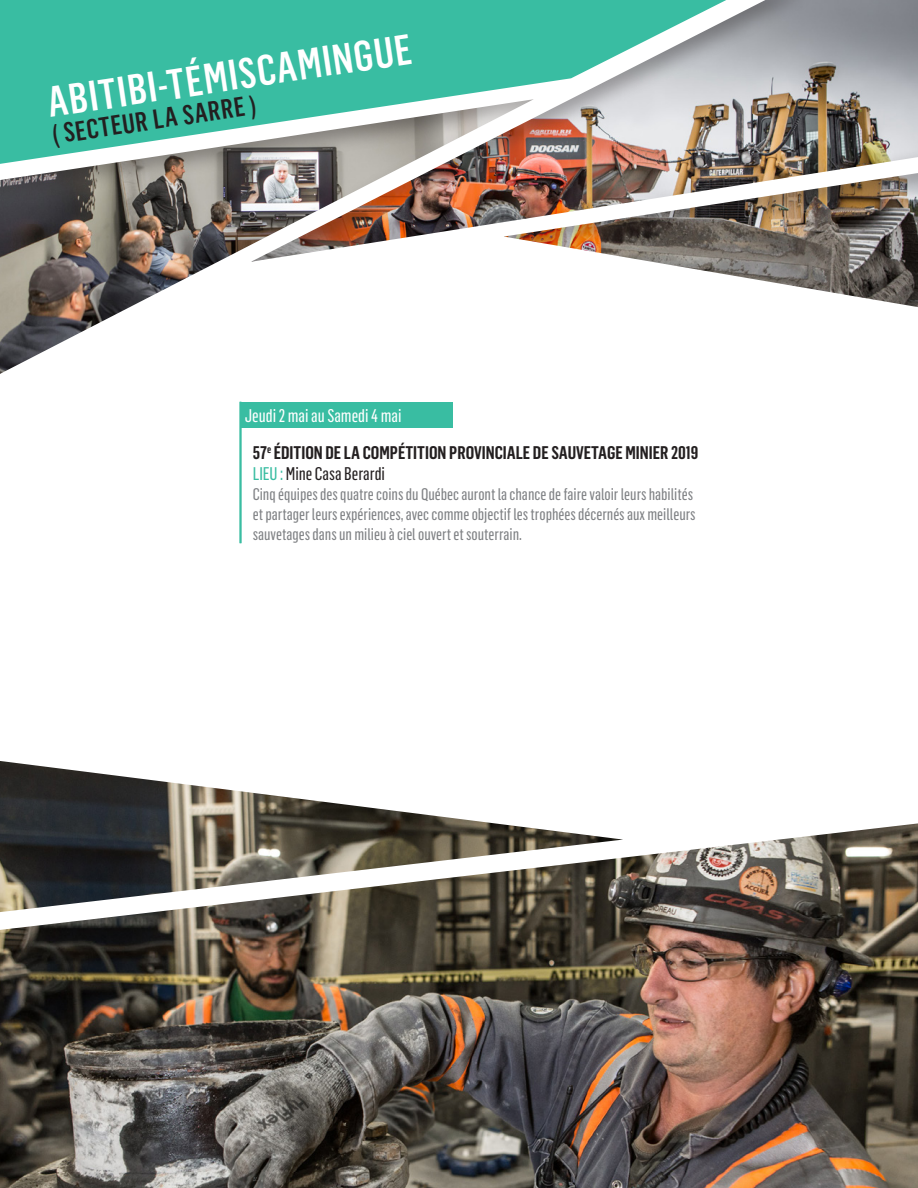
<style>
.page{position:relative;width:918px;height:1188px;background:#fff}
.page>*{position:absolute;margin:0;border:0;box-sizing:border-box;transform-origin:0 0}
.t1{font:500 42px "Flama Condensed";color:#fff}
.t2{font:500 27px "Flama Condensed";color:#231f20}
.t3{font:600 18px "Flama Condensed";color:#231f20}
.t4{font:18px "Flama Condensed Basic";color:#fff}
.t5{font:18px "Flama Condensed Basic";color:#231f20}
.t6{font:16.5px/20.2px "Flama Condensed Basic";color:#808285}
.s1{color:#39bda2}
</style>
<div class="page">
<img style="left:0;top:0;width:918px;height:544px">
<svg style="left:0;top:0;width:726px;height:164px;background:#6fbeac"></svg>
<img style="left:0;top:823px;width:918px;height:365px">
<hr style="left:241px;top:402px;width:1px;height:141px;background:#39bda2">
<hr style="left:240px;top:402px;width:1px;height:141px;background:#39bda2">
<div style="left:240px;top:402px;width:213px;height:26px;background:#39bda2"></div>
<img style="left:0;top:761px;width:623px;height:151px">
<p class="t1" style="left:43px;top:78px;width:369px;rotate:-9deg">ABITIBI-TÉMISCAMINGUE</p>
<p class="t2" style="left:50px;top:119px;width:207px;rotate:-9deg">( SECTEUR LA SARRE )</p>
<p class="t4" style="left:245px;top:404px;width:158px">Jeudi 2 mai au Samedi 4 mai</p>
<p class="t3" style="left:253px;top:442px;width:447px">57<sup>e</sup> ÉDITION DE LA COMPÉTITION PROVINCIALE DE SAUVETAGE MINIER 2019</p>
<p class="t5" style="left:253px;top:462px;width:134px"><span class="s1">LIEU :</span> Mine Casa Berardi</p>
<p class="t6" style="left:253px;top:483px;width:444px">Cinq équipes des quatre coins du Québec auront la chance de faire valoir leurs habilités et partager leurs expériences, avec comme objectif les trophées décernés aux meilleurs sauvetages dans un milieu à ciel ouvert et souterrain.</p>
</div>
